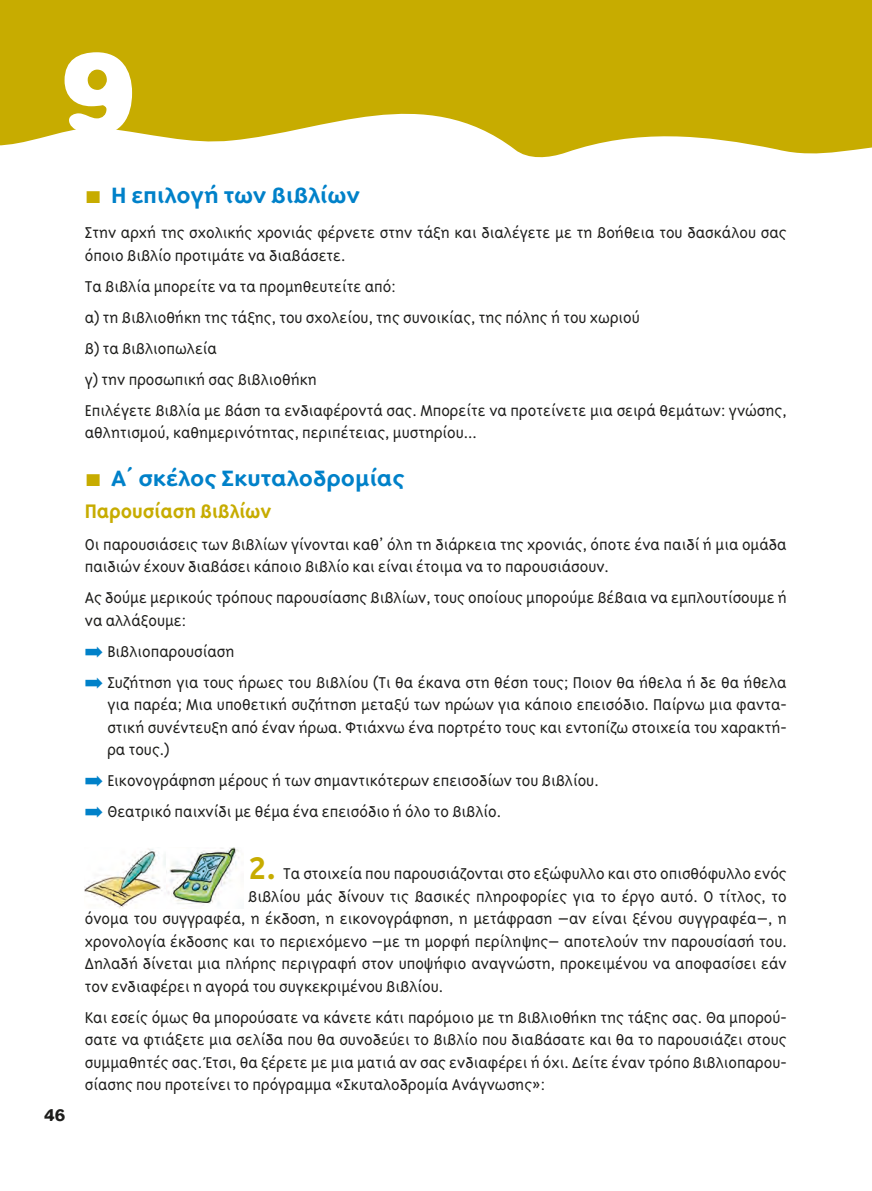
<style>
.page{position:relative;width:872px;height:1191px;background:#fff}
.page>*{position:absolute;margin:0;border:0;box-sizing:border-box;transform-origin:0 0}
.TITLAKIA_17{font:700 25.5px "Triplex Sans OTGR";color:#0081c9;scale:1.1 1}
.BOLD_13{font:700 22.5px "Triplex Sans OTGR";color:#c7ac00}
.KEIMENO_EXO{font:300 18px/22.5px "Triplex Sans OTGR";color:#1d1d1b}
.t1{font:16.5px "CF Milk";color:#1d1d1b;scale:1.2 1}
.s1{font-family:"Arial";color:#c7ac00}
.s2{font-weight:700;font-size:36px;color:#c7ac00}
</style>
<div class="page">
<svg style="left:0;top:0;width:872px;height:158px;background:#ceb723"></svg>
<svg style="left:65px;top:52px;width:67px;height:83px"></svg>
<img style="left:166px;top:847px;width:73px;height:59px">
<img style="left:85px;top:848px;width:81px;height:60px">
<p class="t1" style="left:44px;top:1105px;width:19px">46</p>
<p class="TITLAKIA_17" style="left:85px;top:181px;width:252px"><span class="s1">■</span> Η επιλογή των βιβλίων</p>
<p class="KEIMENO_EXO" style="left:85px;top:221px;width:703px">Στην αρχή της σχολικής χρονιάς φέρνετε στην τάξη και διαλέγετε με τη βοήθεια του δασκάλου σας όποιο βιβλίο προτιμάτε να διαβάσετε.</p>
<p class="KEIMENO_EXO" style="left:85px;top:275px;width:312px">Τα βιβλία μπορείτε να τα προμηθευτείτε από:</p>
<p class="KEIMENO_EXO" style="left:85px;top:306px;width:556px">α) τη βιβλιοθήκη της τάξης, του σχολείου, της συνοικίας, της πόλης ή του χωριού</p>
<p class="KEIMENO_EXO" style="left:85px;top:337px;width:134px">β) τα βιβλιοπωλεία</p>
<p class="KEIMENO_EXO" style="left:85px;top:368px;width:233px">γ) την προσωπική σας βιβλιοθήκη</p>
<p class="KEIMENO_EXO" style="left:85px;top:399px;width:703px">Επιλέγετε βιβλία με βάση τα ενδιαφέροντά σας. Μπορείτε να προτείνετε μια σειρά θεμάτων: γνώσης, αθλητισμού, καθημερινότητας, περιπέτειας, μυστηρίου...</p>
<p class="TITLAKIA_17" style="left:85px;top:464px;width:292px"><span class="s1">■</span> Α΄ σκέλος Σκυταλοδρομίας</p>
<p class="BOLD_13" style="left:85px;top:499px;width:188px">Παρουσίαση βιβλίων</p>
<p class="KEIMENO_EXO" style="left:85px;top:532px;width:703px">Οι παρουσιάσεις των βιβλίων γίνονται καθ’ όλη τη διάρκεια της χρονιάς, όποτε ένα παιδί ή μια ομάδα παιδιών έχουν διαβάσει κάποιο βιβλίο και είναι έτοιμα να το παρουσιάσουν.</p>
<p class="KEIMENO_EXO" style="left:85px;top:586px;width:703px">Ας δούμε μερικούς τρόπους παρουσίασης βιβλίων, τους οποίους μπορούμε βέβαια να εμπλουτίσουμε ή να αλλάξουμε:</p>
<p class="KEIMENO_EXO" style="left:107px;top:639px;width:129px">Βιβλιοπαρουσίαση</p>
<p class="KEIMENO_EXO" style="left:107px;top:670px;width:681px;text-align:justify">Συζήτηση για τους ήρωες του βιβλίου (Τι θα έκανα στη θέση τους; Ποιον θα ήθελα ή δε θα ήθελα για παρέα; Μια υποθετική συζήτηση μεταξύ των ηρώων για κάποιο επεισόδιο. Παίρνω μια φαντα&shy;στική συνέντευξη από έναν ήρωα. Φτιάχνω ένα πορτρέτο τους και εντοπίζω στοιχεία του χαρακτή&shy;ρα τους.)</p>
<p class="KEIMENO_EXO" style="left:107px;top:769px;width:493px">Εικονογράφηση μέρους ή των σημαντικότερων επεισοδίων του βιβλίου.</p>
<p class="KEIMENO_EXO" style="left:107px;top:800px;width:395px">Θεατρικό παιχνίδι με θέμα ένα επεισόδιο ή όλο το βιβλίο.</p>
<p class="KEIMENO_EXO" style="left:248px;top:862px;width:540px"><span class="s2">2.</span> Τα στοιχεία που παρουσιάζονται στο εξώφυλλο και στο οπισθόφυλλο ενός</p>
<p class="KEIMENO_EXO" style="left:248px;top:884px;width:540px">βιβλίου μάς δίνουν τις βασικές πληροφορίες για το έργο αυτό. Ο τίτλος, το</p>
<p class="KEIMENO_EXO" style="left:85px;top:907px;width:703px">όνομα του συγγραφέα, η έκδοση, η εικονογράφηση, η μετάφραση –αν είναι ξένου συγγραφέα–, η</p>
<p class="KEIMENO_EXO" style="left:85px;top:929px;width:703px">χρονολογία έκδοσης και το περιεχόμενο –με τη μορφή περίληψης– αποτελούν την παρουσίασή του.</p>
<p class="KEIMENO_EXO" style="left:85px;top:952px;width:703px">Δηλαδή δίνεται μια πλήρης περιγραφή στον υποψήφιο αναγνώστη, προκειμένου να αποφασίσει εάν</p>
<p class="KEIMENO_EXO" style="left:85px;top:974px;width:360px">τον ενδιαφέρει η αγορά του συγκεκριμένου βιβλίου.</p>
<p class="KEIMENO_EXO" style="left:85px;top:1005px;width:703px;text-align:justify">Και εσείς όμως θα μπορούσατε να κάνετε κάτι παρόμοιο με τη βιβλιοθήκη της τάξης σας. Θα μπορού&shy;σατε να φτιάξετε μια σελίδα που θα συνοδεύει το βιβλίο που διαβάσατε και θα το παρουσιάζει στους συμμαθητές σας. Έτσι, θα ξέρετε με μια ματιά αν σας ενδιαφέρει ή όχι. Δείτε έναν τρόπο βιβλιοπαρου&shy;σίασης που προτείνει το πρόγραμμα «Σκυταλοδρομία Ανάγνωσης»:</p>
</div>
